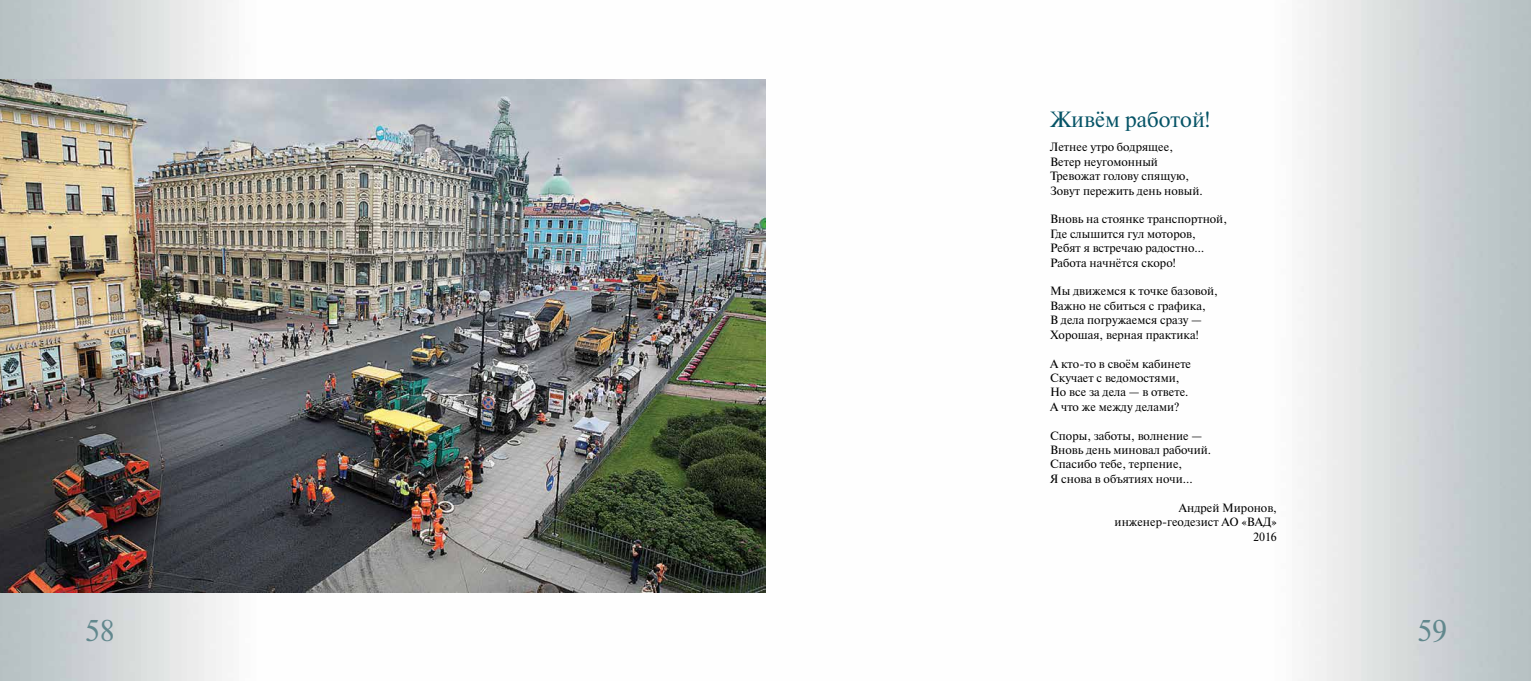
<style>
.page{position:relative;width:1531px;height:681px;background:#fff}
.page>*{position:absolute;margin:0;border:0;box-sizing:border-box;transform-origin:0 0}
.t1{font:30px "Newton C";color:#62888d}
.t2{font:22px "Newton C";color:#055366}
.t3{font:12px/14.4px "Newton C";color:#000}
</style>
<div class="page">
<img style="left:0;top:0;width:1531px;height:680px">
<img style="left:0;top:79px;width:765px;height:512px">
<h2 class="t2" style="left:1050px;top:108px;width:162px">Живём работой!</h2>
<p class="t3" style="left:1050px;top:140px;width:154px">Летнее утро бодрящее,<br>Ветер неугомонный<br>Тревожат голову спящую,<br>Зовут пережить день новый.</p>
<p class="t3" style="left:1050px;top:212px;width:178px">Вновь на стоянке транспортной,<br>Где слышится гул моторов,<br>Ребят я встречаю радостно…<br>Работа начнётся скоро!</p>
<p class="t3" style="left:1050px;top:284px;width:169px">Мы движемся к точке базовой,<br>Важно не сбиться с графика,<br>В дела погружаемся сразу —<br>Хорошая, верная практика!</p>
<p class="t3" style="left:1050px;top:356px;width:143px">А кто-то в своём кабинете<br>Скучает с ведомостями,<br>Но все за дела — в ответе.<br>А что же между делами?</p>
<p class="t3" style="left:1050px;top:428px;width:163px">Споры, заботы, волнение —<br>Вновь день миновал рабочий.<br>Спасибо тебе, терпение,<br>Я снова в объятиях ночи...</p>
<p class="t3" style="left:1114px;top:500px;width:164px;text-align:right">Андрей Миронов, инженер-геодезист АО «ВАД»<br>2016</p>
<h1 class="t1" style="left:85px;top:614px;width:32px">58</h1>
<h1 class="t1" style="left:1417px;top:614px;width:32px">59</h1>
</div>
